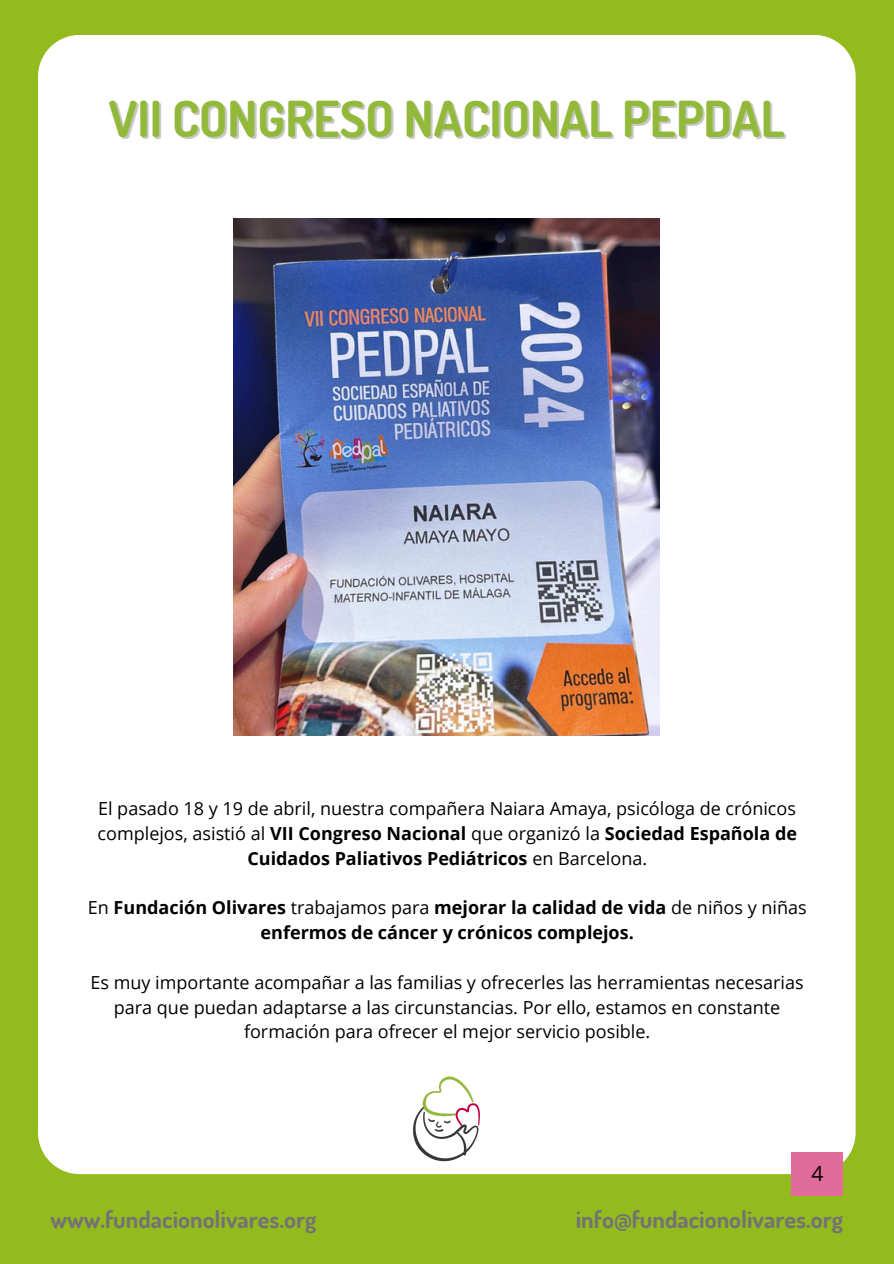
<style>
.page{position:relative;width:894px;height:1264px;background:#fff}
.page>*{position:absolute;margin:0;border:0;box-sizing:border-box;transform-origin:0 0}
.t1{font:700 49.5px "Dosis";color:#92b93a}
.t2{font:700 24px "Dosis";color:#737373}
.t3{font:21px "Open Sans";color:#000}
.t4{font:18px/24.8px "Open Sans";color:#000;text-align:center}
.t5{font:700 18px/24.8px "Open Sans";color:#000;text-align:center}
.s1{font-weight:700}
.s2{font-weight:400}
</style>
<div class="page">
<div style="left:0;top:0;width:893px;height:1263px;background:#94bb1d"></div>
<div style="left:38px;top:35px;width:817px;height:1139px;background:#fff"></div>
<img style="left:391px;top:1059px;width:110px;height:103px">
<div style="left:791px;top:1152px;width:51px;height:43px;background:#e16b9a"></div>
<img style="left:233px;top:218px;width:426px;height:517px">
<p class="t1" style="left:109px;top:86px;width:677px">VII CONGRESO NACIONAL PEPDAL</p>
<p class="t4" style="left:97px;top:796px;width:700px">El pasado 18 y 19 de abril, nuestra compañera Naiara Amaya, psicóloga de crónicos complejos, asistió al <span class="s1">VII Congreso Nacional</span> que organizó la <span class="s1">Sociedad Española de<br>Cuidados Paliativos Pediátricos</span> en Barcelona.</p>
<h2 class="t5" style="left:88px;top:895px;width:720px"><span class="s2">En</span> Fundación Olivares <span class="s2">trabajamos para</span> mejorar la calidad de vida <span class="s2">de niños y niñas </span>enfermos de cáncer y crónicos complejos.</h2>
<p class="t4" style="left:90px;top:969px;width:714px">Es muy importante acompañar a las familias y ofrecerles las herramientas necesarias para que puedan adaptarse a las circunstancias. Por ello, estamos en constante formación para ofrecer el mejor servicio posible.</p>
<p class="t3" style="left:811px;top:1158px;width:13px">4</p>
<p class="t2" style="left:51px;top:1203px;width:267px">www.fundacionolivares.org</p>
<p class="t2" style="left:575px;top:1203px;width:268px">info@fundacionolivares.org</p>
</div>
